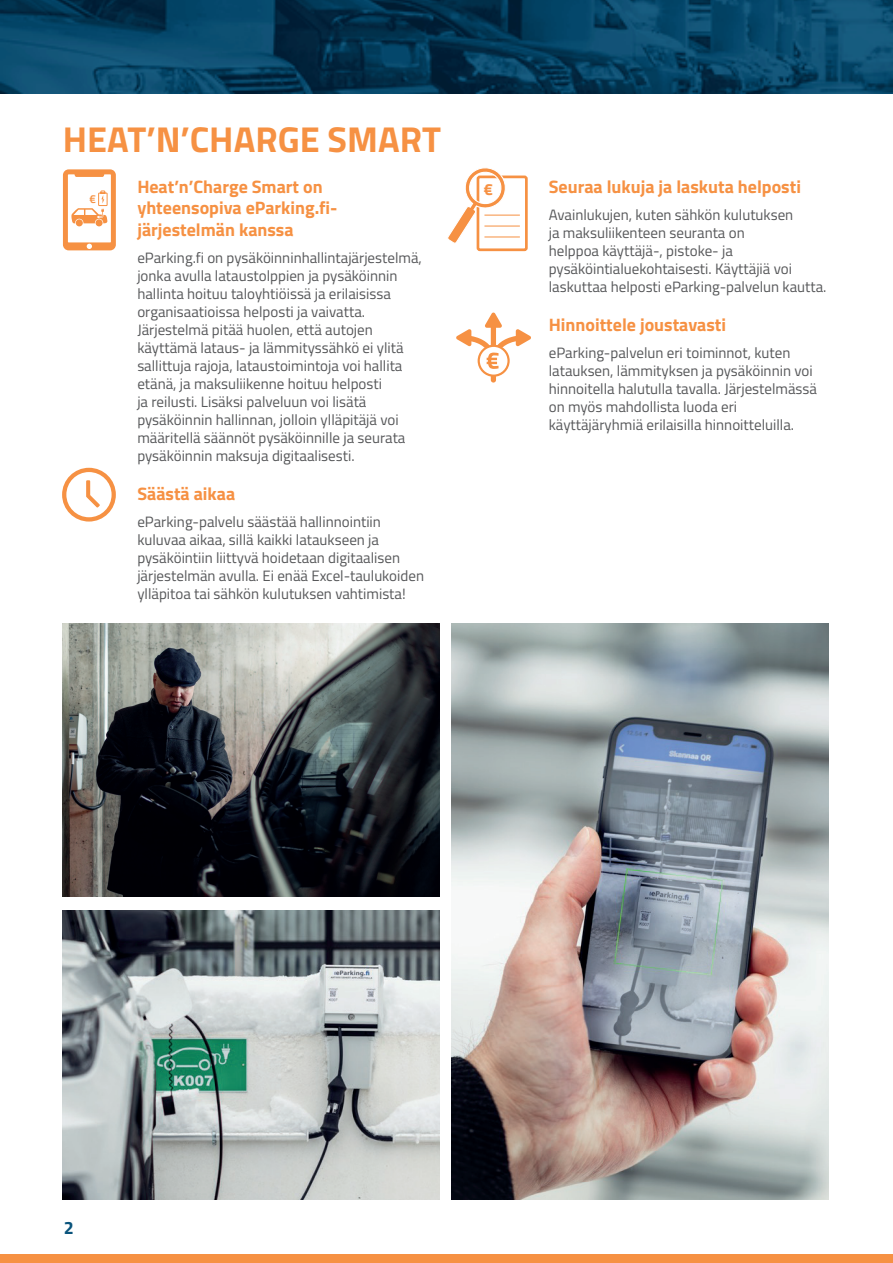
<style>
.page{position:relative;width:893px;height:1263px;background:#fff}
.page>*{position:absolute;margin:0;border:0;box-sizing:border-box;transform-origin:0 0}
.t1{font:700 36px "Cairo";color:#f69143}
.t2{font:700 18px/21.6px "Cairo";color:#f69143}
.t3{font:700 18px "Cairo";color:#0a547c}
.t4{font:700 16.2px "Cairo";color:#f69143}
.t5{font:15px/18px "Cairo";color:#57585a}
.t6{font:600 11.55px "Cairo";color:#f69143}
</style>
<div class="page">
<img style="left:0;top:0;width:893px;height:94px">
<div style="left:0;top:1254px;width:893px;height:9px;background:#f69143"></div>
<div style="left:62px;top:468px;width:54px;height:53px;background:#f69143;border-radius:50%"></div>
<div style="left:66px;top:472px;width:46px;height:45px;background:#fff;border-radius:50%"></div>
<svg style="left:86px;top:480px;width:14px;height:28px"></svg>
<div style="left:477px;top:176px;width:51px;height:75px;border:3px solid #f69143;border-radius:2px"></div>
<hr style="left:484px;top:226px;width:36px;height:1px;background:#f69143">
<hr style="left:484px;top:236px;width:36px;height:1px;background:#f69143">
<svg style="left:448px;top:168px;width:60px;height:77px"></svg>
<hr style="left:484px;top:215px;width:36px;height:1px;background:#f69143">
<svg style="left:456px;top:312px;width:75px;height:71px"></svg>
<img style="left:452px;top:623px;width:376px;height:576px">
<img style="left:63px;top:623px;width:377px;height:273px">
<img style="left:63px;top:911px;width:377px;height:288px">
<svg style="left:63px;top:169px;width:53px;height:81px"></svg>
<h1 class="t1" style="left:63px;top:110px;width:379px">HEAT’N’CHARGE SMART</h1>
<p class="t2" style="left:137px;top:176px;width:202px">Heat’n’Charge Smart on yhteensopiva eParking.fi&shy;järjestelmän kanssa</p>
<p class="t5" style="left:137px;top:248px;width:286px">eParking.fi on pysäköinninhallintajärjestelmä, jonka avulla lataustolppien ja pysäköinnin hallinta hoituu taloyhtiöissä ja erilaisissa organisaatioissa helposti ja vaivatta.<br>Järjestelmä pitää huolen, että autojen käyttämä lataus- ja lämmityssähkö ei ylitä sallittuja rajoja, lataustoimintoja voi hallita etänä, ja maksuliikenne hoituu helposti<br>ja reilusti. Lisäksi palveluun voi lisätä pysäköinnin hallinnan, jolloin ylläpitäjä voi määritellä säännöt pysäköinnille ja seurata pysäköinnin maksuja digitaalisesti.</p>
<p class="t2" style="left:137px;top:483px;width:99px">Säästä aikaa</p>
<p class="t5" style="left:137px;top:512px;width:288px">eParking-palvelu säästää hallinnointiin kuluvaa aikaa, sillä kaikki lataukseen ja pysäköintiin liittyvä hoidetaan digitaalisen järjestelmän avulla. Ei enää Excel-taulukoiden ylläpitoa tai sähkön kulutuksen vahtimista!</p>
<p class="t6" style="left:89px;top:191px;width:8px">€</p>
<p class="t4" style="left:484px;top:176px;width:11px">€</p>
<p class="t2" style="left:549px;top:176px;width:254px">Seuraa lukuja ja laskuta helposti</p>
<p class="t5" style="left:549px;top:205px;width:279px">Avainlukujen, kuten sähkön kulutuksen<br>ja maksuliikenteen seuranta on<br>helppoa käyttäjä-, pistoke- ja pysäköintialuekohtaisesti. Käyttäjiä voi laskuttaa helposti eParking-palvelun kautta.</p>
<p class="t2" style="left:549px;top:314px;width:179px">Hinnoittele joustavasti</p>
<p class="t5" style="left:549px;top:343px;width:270px">eParking-palvelun eri toiminnot, kuten latauksen, lämmityksen ja pysäköinnin voi hinnoitella halutulla tavalla. Järjestelmässä on myös mahdollista luoda eri käyttäjäryhmiä erilaisilla hinnoitteluilla.</p>
<p class="t3" style="left:64px;top:1213px;width:12px">2</p>
</div>
